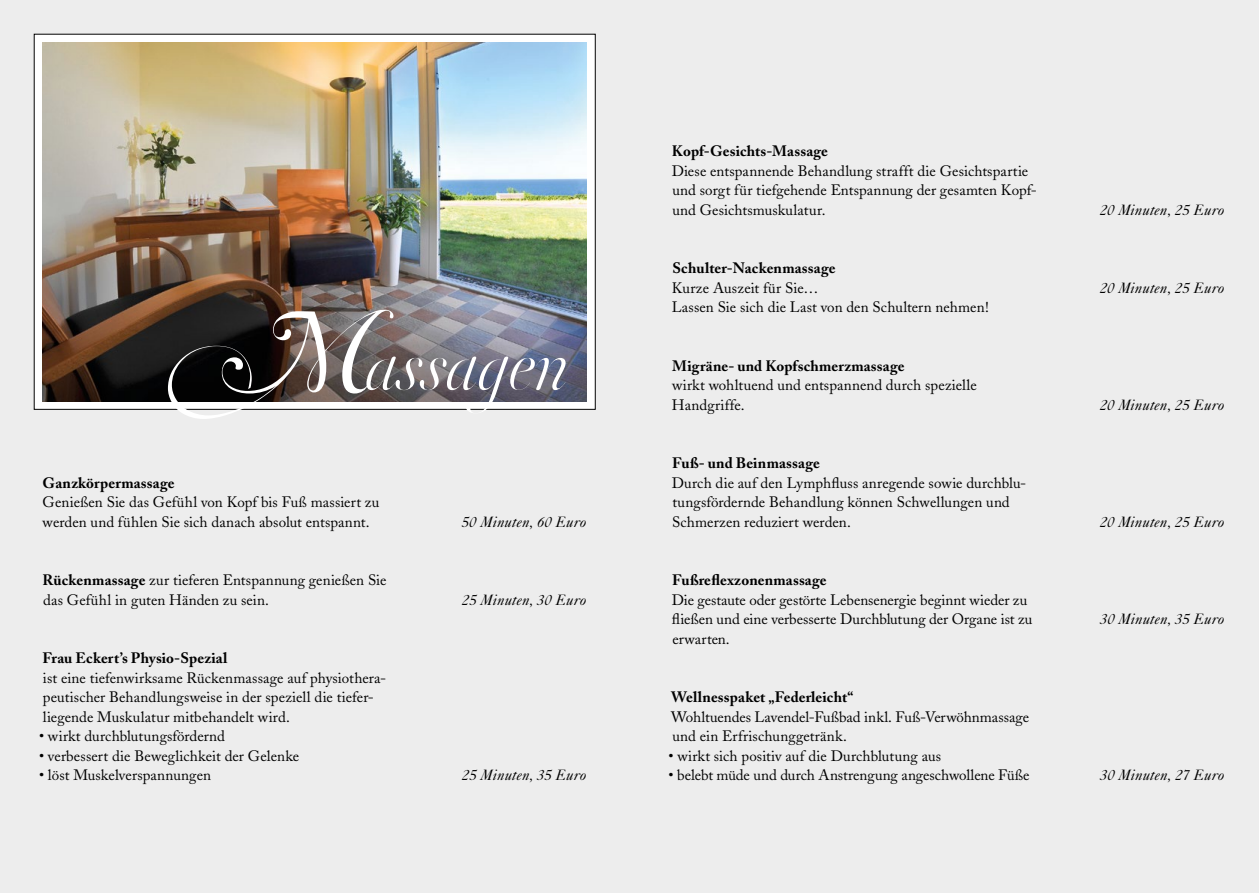
<style>
.page{position:relative;width:1259px;height:893px;background:#ededed}
.page>*{position:absolute;margin:0;border:0;box-sizing:border-box;transform-origin:0 0}
.t1{font:90px "Orlando Samuels Shade";color:#fff}
.t2{font:15px/19.5px "Adobe Caslon";letter-spacing:.005em;color:#000}
.t3{font:700 15px "Adobe Caslon";letter-spacing:.01em;color:#000}
.t4{font:italic 15px "Caslon Five Forty";letter-spacing:.005em;color:#000}
.s1{font-weight:700}
</style>
<div class="page">
<svg style="left:34px;top:34px;width:561px;height:375px;background:#e7e5e3"></svg>
<img style="left:43px;top:43px;width:544px;height:358px">
<svg style="left:168px;top:310px;width:225px;height:100px;background:#46403e"></svg>
<h1 class="t1" style="left:365px;top:306px;width:205px">assagen</h1>
<p class="t3" style="left:43px;top:473px;width:133px">Ganzkörpermassage</p>
<p class="t2" style="left:43px;top:492px;width:338px">Genießen Sie das Gefühl von Kopf bis Fuß massiert zu werden und fühlen Sie sich danach absolut entspannt.</p>
<p class="t2" style="left:42px;top:570px;width:345px"><span class="s1">Rückenmassage</span> zur tieferen Entspannung genießen Sie das Gefühl in guten Händen zu sein.</p>
<p class="t3" style="left:43px;top:649px;width:187px">Frau Eckert’s Physio-Spezial</p>
<p class="t2" style="left:43px;top:668px;width:345px">ist eine tiefenwirksame Rückenmassage auf physiothera&shy;peutischer Behandlungsweise in der speziell die tiefer&shy;liegende Muskulatur mitbehandelt wird.</p>
<p class="t2" style="left:39px;top:726px;width:187px">• wirkt durchblutungsfördernd</p>
<p class="t2" style="left:39px;top:746px;width:262px">• verbessert die Beweglichkeit der Gelenke</p>
<p class="t2" style="left:39px;top:765px;width:173px">• löst Muskelverspannungen</p>
<p class="t4" style="left:462px;top:512px;width:126px">50 Minuten, 60 Euro</p>
<p class="t4" style="left:462px;top:590px;width:126px">25 Minuten, 30 Euro</p>
<p class="t4" style="left:462px;top:766px;width:126px">25 Minuten, 35 Euro</p>
<p class="t3" style="left:672px;top:142px;width:158px">Kopf-Gesichts-Massage</p>
<p class="t2" style="left:671px;top:161px;width:367px">Diese entspannende Behandlung strafft die Gesichtspartie und sorgt für tiefgehende Entspannung der gesamten Kopf&shy;und Gesichtsmuskulatur.</p>
<p class="t3" style="left:672px;top:259px;width:165px">Schulter-Nackenmassage</p>
<p class="t2" style="left:672px;top:278px;width:319px">Kurze Auszeit für Sie…<br>Lassen Sie sich die Last von den Schultern nehmen!</p>
<p class="t3" style="left:672px;top:356px;width:234px">Migräne- und Kopfschmerzmassage</p>
<p class="t2" style="left:672px;top:375px;width:306px">wirkt wohltuend und entspannend durch spezielle<br>Handgriffe.</p>
<p class="t3" style="left:672px;top:454px;width:149px">Fuß- und Beinmassage</p>
<p class="t2" style="left:671px;top:473px;width:356px">Durch die auf den Lymphfluss anregende sowie durchblu&shy;tungsfördernde Behandlung können Schwellungen und<br>Schmerzen reduziert werden.</p>
<p class="t3" style="left:672px;top:571px;width:156px">Fußreflexzonenmassage</p>
<p class="t2" style="left:671px;top:590px;width:362px">Die gestaute oder gestörte Lebensenergie beginnt wieder zu fließen und eine verbesserte Durchblutung der Organe ist zu erwarten.</p>
<p class="t3" style="left:671px;top:688px;width:184px">Wellnesspaket „Federleicht“</p>
<p class="t2" style="left:671px;top:707px;width:359px">Wohltuendes Lavendel-Fußbad inkl. Fuß-Verwöhnmassage und ein Erfrischunggetränk.</p>
<p class="t2" style="left:668px;top:746px;width:274px">• wirkt sich positiv auf die Durchblutung aus</p>
<p class="t2" style="left:668px;top:765px;width:362px">• belebt müde und durch Anstrengung angeschwollene Füße</p>
<p class="t4" style="left:1099px;top:200px;width:126px">20 Minuten, 25 Euro</p>
<p class="t4" style="left:1099px;top:278px;width:126px">20 Minuten, 25 Euro</p>
<p class="t4" style="left:1099px;top:395px;width:126px">20 Minuten, 25 Euro</p>
<p class="t4" style="left:1099px;top:512px;width:126px">20 Minuten, 25 Euro</p>
<p class="t4" style="left:1100px;top:610px;width:126px">30 Minuten, 35 Euro</p>
<p class="t4" style="left:1100px;top:766px;width:126px">30 Minuten, 27 Euro</p>
</div>
